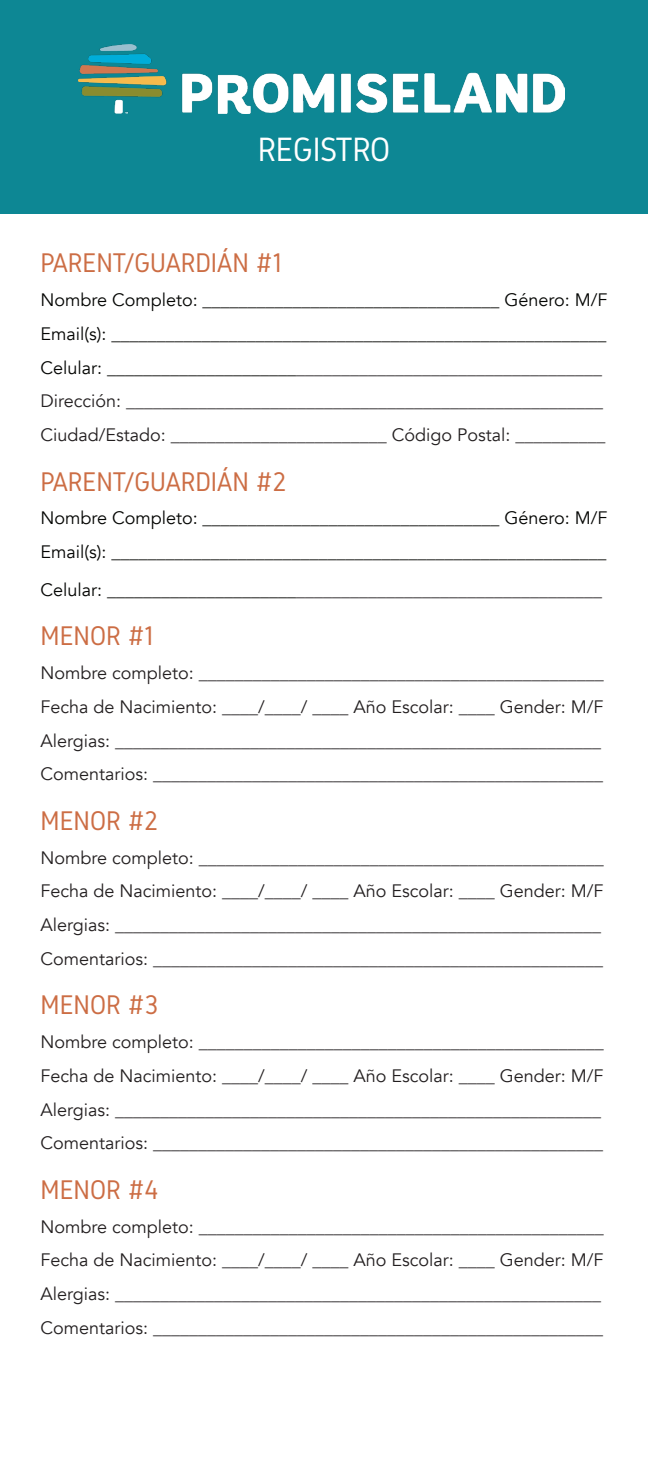
<style>
.page{position:relative;width:648px;height:1458px;background:#fff}
.page>*{position:absolute;margin:0;border:0;box-sizing:border-box;transform-origin:0 0}
.t1{font:33.75px "Gidole";color:#fff}
.t2{font:27px "Gidole";color:#cc6d44}
.t3{font:18px/33.8px "Avenir";color:#231f20}
.t4{font:18px/33.8px "Avenir";color:#040503}
.s1{color:#040503}
</style>
<div class="page">
<div style="left:0;top:0;width:648px;height:214px;background:#0d8794"></div>
<img style="left:78px;top:44px;width:486px;height:69px">
<h1 class="t1" style="left:258px;top:129px;width:134px">REGISTRO</h1>
<h2 class="t2" style="left:40px;top:247px;width:243px">PARENT/GUARDIÁN #1</h2>
<p class="t3" style="left:40px;top:283px;width:568px"><span class="s1">Nombre Completo: _________________________________ Género: M/F Email(s): _______________________________________________________ Celular: _____________________</span>__________________________________ Dirección: _____________________________________________________ Ciudad/Estado: ________________________ Código Postal: __________</p>
<h2 class="t2" style="left:40px;top:465px;width:247px">PARENT/GUARDIÁN #2</h2>
<p class="t4" style="left:40px;top:502px;width:568px">Nombre Completo: _________________________________ Género: M/F<br>Email(s): _______________________________________________________</p>
<p class="t3" style="left:40px;top:573px;width:563px"><span class="s1">Celular: _____________________</span>__________________________________</p>
<h2 class="t2" style="left:40px;top:620px;width:115px">MENOR #1</h2>
<p class="t3" style="left:40px;top:656px;width:565px">Nombre completo: _____________________________________________ Fecha de Nacimiento: ____/____/ ____ Año Escolar: ____ Gender: M/F Alergias: ______________________________________________________ Comentarios: __________________________________________________</p>
<h2 class="t2" style="left:40px;top:805px;width:119px">MENOR #2</h2>
<p class="t3" style="left:40px;top:841px;width:565px">Nombre completo: _____________________________________________ Fecha de Nacimiento: ____/____/ ____ Año Escolar: ____ Gender: M/F Alergias: ______________________________________________________ Comentarios: __________________________________________________</p>
<h2 class="t2" style="left:40px;top:989px;width:119px">MENOR #3</h2>
<p class="t3" style="left:40px;top:1025px;width:565px">Nombre completo: _____________________________________________ Fecha de Nacimiento: ____/____/ ____ Año Escolar: ____ Gender: M/F Alergias: ______________________________________________________ Comentarios: __________________________________________________</p>
<h2 class="t2" style="left:40px;top:1174px;width:120px">MENOR #4</h2>
<p class="t3" style="left:40px;top:1210px;width:565px">Nombre completo: _____________________________________________ Fecha de Nacimiento: ____/____/ ____ Año Escolar: ____ Gender: M/F Alergias: ______________________________________________________ Comentarios: __________________________________________________</p>
</div>
